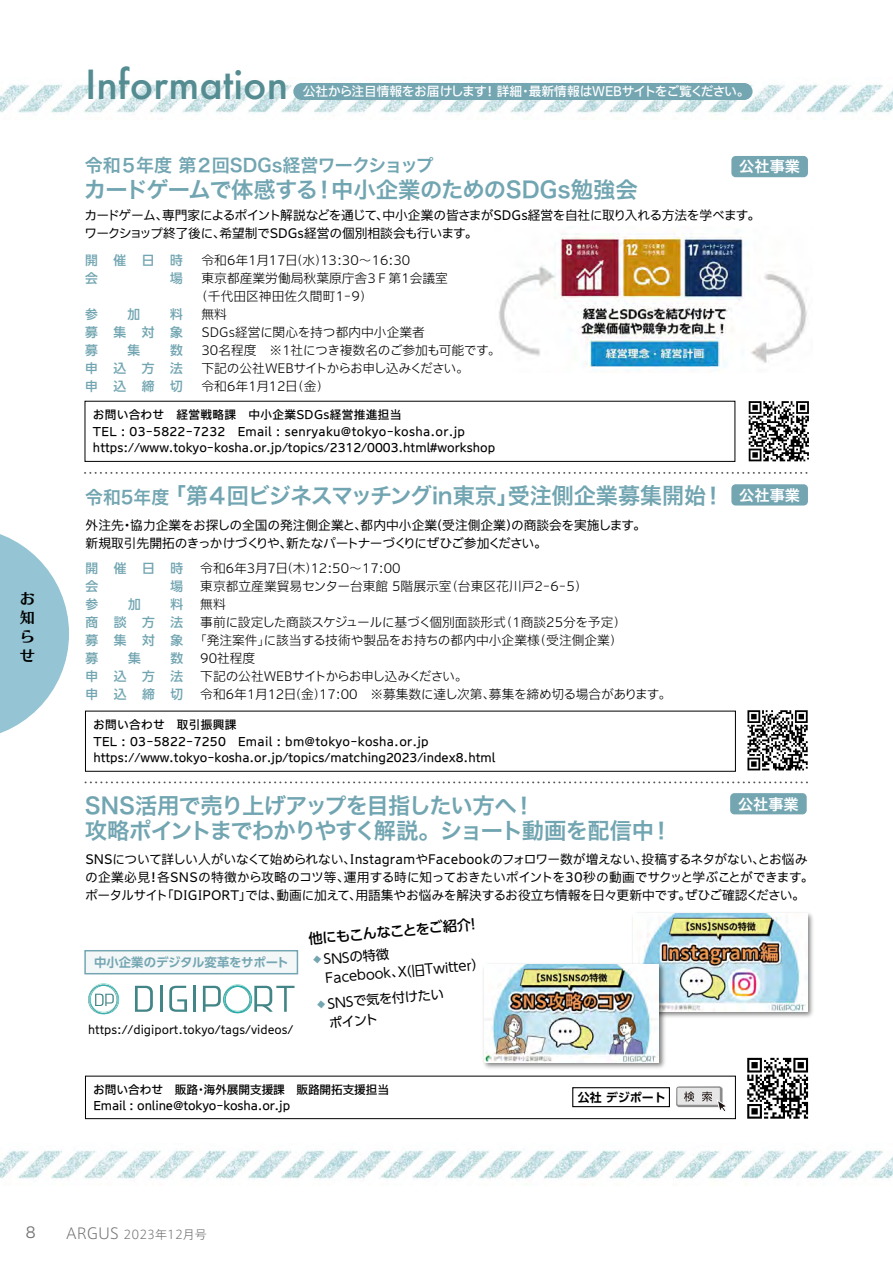
<style>
.page{position:relative;width:893px;height:1263px;background:#fff}
.page>*{position:absolute;margin:0;border:0;box-sizing:border-box;transform-origin:0 0}
.t1{font:500 39px "Futura";color:#548c92}
.t2{font:22.35px/25.5px "Hiragino Sans Pr 6 N W6";letter-spacing:-.035em;color:#71a5b1}
.t3{font:22.35px "Hiragino Sans Pr 6 N W6";letter-spacing:-.015em;color:#71a5b1}
.t4{font:18px "Hiragino Sans Pr 6 N W6";letter-spacing:-.05em;color:#71a5b1}
.t5{font:15.15px "Hira Kaku Pro W6";color:#fff}
.t6{font:15px/19px "Skip Std B";color:#000;text-align:justify}
.t7{font:15px "Hira Kaku Pro W3";color:#727171}
.t8{font:500 14.1px "UD Shin Go Pro";color:#000}
.t9{font:13.2px/19px "UD Shin Go Pro";color:#000}
.t10{font:100 12.75px/18px "Iwa UCDA Goth Std";letter-spacing:-.01em;color:#000}
.t11{font:300 12.75px "Iwa UCDA Goth Std";color:#000}
.t12{font:500 12.75px/18px "UD Shin Go Pro";letter-spacing:1.22em;color:#71a5b1;text-align:justify}
.t13{font:300 12.75px "Iwa UCDA Goth Std";letter-spacing:-.06em;color:#000}
.t14{font:300 12.75px "Iwa UCDA Goth Std";letter-spacing:-.02em;color:#000}
.t15{font:500 12.75px "Iwa UCDA Goth Std";letter-spacing:-.015em;color:#fff}
.t16{font:700 12.45px "UD Shin Go Pro De";letter-spacing:-.005em;color:#74a6b2}
.t17{font:12px "Axis Basic Std N L";color:#727171}
.t18{font:700 12px "UD Shin Go Pro De";color:#000}
.t19{font:500 11.7px/16.5px "Iwa UCDA Goth Std";color:#000}
.t20{font:500 11.7px/16.5px "Iwa UCDA Goth Std";letter-spacing:.025em;color:#000}
.t21{font:100 11.55px "Iwa UCDA Goth Std";color:#000}
.s1{font-size:18px}
.s2{color:#74a6b2}
.s3{font-size:15px}
</style>
<div class="page">
<img style="left:0;top:83px;width:893px;height:37px">
<svg style="left:0;top:534px;width:69px;height:199px"></svg>
<img style="left:0;top:1150px;width:893px;height:35px">
<svg style="left:85px;top:781px;width:722px;height:2px"></svg>
<svg style="left:85px;top:472px;width:722px;height:2px"></svg>
<img style="left:499px;top:230px;width:308px;height:141px">
<svg style="left:747px;top:710px;width:61px;height:60px"></svg>
<svg style="left:749px;top:401px;width:60px;height:60px"></svg>
<div style="left:676px;top:1086px;width:46px;height:21px;border:2px solid #8a8a8a;border-radius:2px"></div>
<div style="left:677px;top:1087px;width:43px;height:18px;background:#e6e6e7"></div>
<div style="left:676px;top:1087px;width:45px;height:19px;border:1px solid #8a8a8a"></div>
<svg style="left:684px;top:1091px;width:10px;height:10px"></svg>
<svg style="left:702px;top:1091px;width:24px;height:20px"></svg>
<div style="left:572px;top:1087px;width:98px;height:20px;border:1px solid #000"></div>
<svg style="left:747px;top:1058px;width:61px;height:61px"></svg>
<div style="left:731px;top:156px;width:77px;height:21px;background:#74a6b2;border-radius:4px"></div>
<div style="left:731px;top:484px;width:77px;height:21px;background:#74a6b2;border-radius:4px"></div>
<div style="left:730px;top:793px;width:77px;height:21px;background:#74a6b2;border-radius:4px"></div>
<div style="left:293px;top:83px;width:460px;height:17px;background:#74a6b2;border-radius:9px"></div>
<div style="left:85px;top:1076px;width:650px;height:43px;border:1px solid #000"></div>
<div style="left:85px;top:951px;width:212px;height:23px;background:#f3f7f8"></div>
<div style="left:84px;top:950px;width:214px;height:24px;border:2px solid #74a6b2"></div>
<svg style="left:88px;top:983px;width:31px;height:31px"></svg>
<svg style="left:135px;top:986px;width:18px;height:26px"></svg>
<hr style="left:160px;top:986px;width:2px;height:26px;background:#428587">
<svg style="left:169px;top:986px;width:18px;height:26px"></svg>
<hr style="left:193px;top:986px;width:3px;height:26px;background:#428587">
<svg style="left:203px;top:984px;width:92px;height:29px"></svg>
<img style="left:632px;top:912px;width:181px;height:105px">
<img style="left:633px;top:913px;width:175px;height:98px">
<img style="left:483px;top:960px;width:185px;height:108px">
<img style="left:484px;top:964px;width:174px;height:98px">
<h1 class="t1" style="left:85px;top:58px;width:204px">Information</h1>
<p class="t15" style="left:303px;top:82px;width:448px">公社から注目情報をお届けします！ 詳細・最新情報はWEBサイトをご覧ください。</p>
<h3 class="t4" style="left:85px;top:149px;width:351px">令和５年度 第２回SDGs経営ワークショップ</h3>
<h2 class="t2" style="left:84px;top:175px;width:555px">カードゲームで体感する！中小企業のためのSDGs勉強会</h2>
<p class="t5" style="left:739px;top:153px;width:62px">公社事業</p>
<p class="t10" style="left:84px;top:206px;width:677px">カードゲーム、専門家によるポイント解説などを通じて、中小企業の皆さまがSDGs経営を自社に取り入れる方法を学べます。ワークショップ終了後に、希望制でSDGs経営の個別相談会も行います。</p>
<p class="t12" style="left:85px;top:251px;width:99px">開催日時会</p>
<p class="t12" style="left:170px;top:269px;width:14px">場</p>
<p class="t12" style="left:85px;top:305px;width:14px">参</p>
<p class="t12" style="left:128px;top:305px;width:14px">加</p>
<p class="t12" style="left:85px;top:305px;width:99px;text-indent:85px">料募集対象募</p>
<p class="t12" style="left:85px;top:341px;width:99px;text-indent:85px">数申込方法申込締切</p>
<p class="t12" style="left:128px;top:341px;width:14px">集</p>
<p class="t11" style="left:202px;top:251px;width:210px">令和6年1月17日(水)13:30～16:30</p>
<p class="t11" style="left:202px;top:269px;width:248px">東京都産業労働局秋葉原庁舎3Ｆ第1会議室</p>
<p class="t11" style="left:195px;top:287px;width:179px">（千代田区神田佐久間町1-9）</p>
<p class="t11" style="left:202px;top:305px;width:27px">無料</p>
<p class="t11" style="left:202px;top:323px;width:225px">SDGs経営に関心を持つ都内中小企業者</p>
<p class="t11" style="left:202px;top:341px;width:300px">30名程度　※1社につき複数名のご参加も可能です。</p>
<p class="t13" style="left:202px;top:359px;width:269px">下記の公社WEBサイトからお申し込みください。</p>
<p class="t11" style="left:202px;top:377px;width:129px">令和6年1月12日（金）</p>
<p class="t6" style="left:20px;top:588px;width:16px">お知らせ</p>
<p class="t20" style="left:93px;top:406px;width:404px">お問い合わせ　経営戦略課　中小企業SDGs経営推進担当<br>TEL : 03-5822-7232 Email : senryaku@tokyo-kosha.or.jp https://www.tokyo-kosha.or.jp/topics/2312/0003.html#workshop</p>
<h2 class="t3" style="left:85px;top:475px;width:641px"><span class="s1">令和5年度</span> ｢第４回ビジネスマッチングin東京｣受注側企業募集開始！</h2>
<p class="t10" style="left:86px;top:516px;width:562px">外注先・協力企業をお探しの全国の発注側企業と、都内中小企業(受注側企業)の商談会を実施します。新規取引先開拓のきっかけづくりや、新たなパートナーづくりにぜひご参加ください。</p>
<p class="t12" style="left:86px;top:559px;width:99px">開催日時会</p>
<p class="t12" style="left:171px;top:577px;width:14px">場</p>
<p class="t12" style="left:86px;top:595px;width:14px">参</p>
<p class="t12" style="left:128px;top:595px;width:14px">加</p>
<p class="t12" style="left:86px;top:595px;width:99px;text-indent:85px">料商談方法募集対象募</p>
<p class="t12" style="left:86px;top:649px;width:99px;text-indent:85px">数申込方法申込締切</p>
<p class="t12" style="left:128px;top:649px;width:14px">集</p>
<p class="t11" style="left:200px;top:559px;width:202px">令和6年3月7日(木)12:50～17:00</p>
<p class="t11" style="left:200px;top:577px;width:389px">東京都立産業貿易センター台東館 5階展示室（台東区花川戸2-6-5）</p>
<p class="t11" style="left:200px;top:595px;width:27px">無料</p>
<p class="t11" style="left:200px;top:613px;width:427px">事前に設定した商談スケジュールに基づく個別面談形式（1商談25分を予定）</p>
<p class="t11" style="left:194px;top:631px;width:430px">「発注案件」に該当する技術や製品をお持ちの都内中小企業様（受注側企業）</p>
<p class="t11" style="left:200px;top:649px;width:57px">90社程度</p>
<p class="t13" style="left:200px;top:667px;width:269px">下記の公社WEBサイトからお申し込みください。</p>
<p class="t14" style="left:200px;top:685px;width:472px">令和6年1月12日(金)17:00　※募集数に達し次第、募集を締め切る場合があります。</p>
<p class="t19" style="left:93px;top:716px;width:404px">お問い合わせ　取引振興課<br>TEL : 03-5822-7250 Email : bm@tokyo-kosha.or.jp https://www.tokyo-kosha.or.jp/topics/matching2023/index8.html</p>
<h2 class="t2" style="left:85px;top:792px;width:589px">SNS活用で売り上げアップを目指したい方へ！<br>攻略ポイントまでわかりやすく解説。ショート動画を配信中！</h2>
<p class="t5" style="left:739px;top:481px;width:62px">公社事業</p>
<p class="t5" style="left:738px;top:790px;width:62px">公社事業</p>
<p class="t10" style="left:85px;top:849px;width:730px">SNSについて詳しい人がいなくて始められない、InstagramやFacebookのフォロワー数が増えない、投稿するネタがない、とお悩みの企業必見！各SNSの特徴から攻略のコツ等、運用する時に知っておきたいポイントを30秒の動画でサクッと学ぶことができます。ポータルサイト「DIGIPORT」では、動画に加えて、用語集やお悩みを解決するお役立ち情報を日々更新中です。ぜひご確認ください。</p>
<p class="t16" style="left:94px;top:952px;width:196px">中小企業のデジタル変革をサポート</p>
<p class="t21" style="left:88px;top:1021px;width:207px">https://digiport.tokyo/tags/videos/</p>
<p class="t8" style="left:308px;top:927px;width:174px;rotate:-5deg">他にもこんなことをご紹介！</p>
<p class="t9" style="left:310px;top:950px;width:175px;rotate:-5deg"><span class="s2">◆</span>SNSの特徴<br>　Facebook、X(旧Twitter）</p>
<p class="t9" style="left:314px;top:995px;width:131px;rotate:-5deg"><span class="s2">◆</span>SNSで気を付けたい　ポイント</p>
<p class="t19" style="left:93px;top:1080px;width:297px">お問い合わせ　販路・海外展開支援課　販路開拓支援担当<br>Email : online@tokyo-kosha.or.jp</p>
<p class="t18" style="left:578px;top:1087px;width:89px">公社 デジポート</p>
<p class="t7" style="left:26px;top:1219px;width:11px">8</p>
<p class="t17" style="left:66px;top:1225px;width:142px"><span class="s3">ARGUS</span> 2023年12月号</p>
</div>
